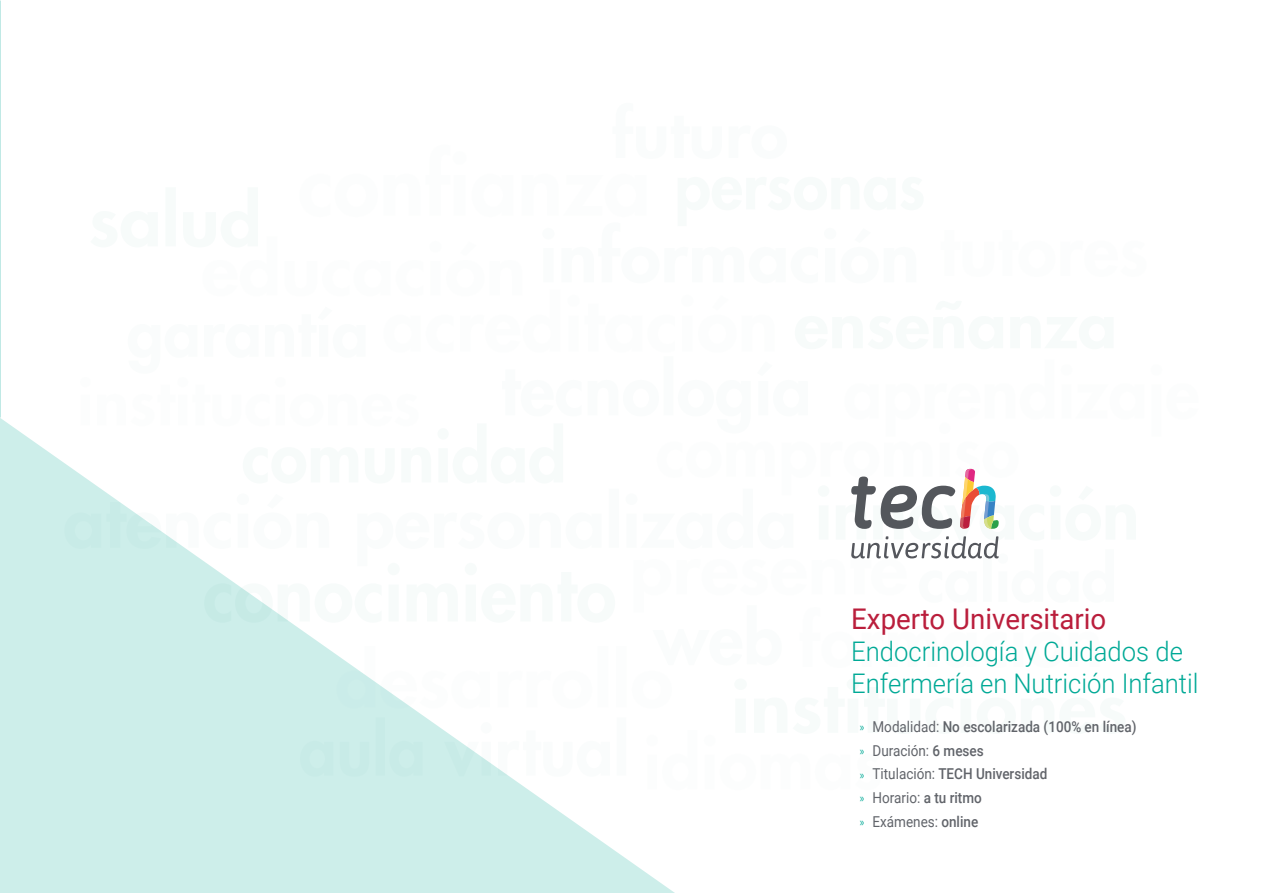
<style>
.page{position:relative;width:1263px;height:893px;background:#fff}
.page>*{position:absolute;margin:0;border:0;box-sizing:border-box;transform-origin:0 0}
.t1{font:28.5px "Roboto";color:#ba1e3c}
.t2{font:300 27px/32.4px "Roboto";color:#00a996;scale:.95 1}
.t3{font:500 15px/23.7px "Roboto";color:#61646a;scale:.9 1}
.s1{font-family:"Myriad Pro";font-weight:400;font-size:12px;color:#00a996}
.s2{font-weight:400}
</style>
<div class="page">
<svg style="left:0;top:418px;width:675px;height:475px;background:#d1efec"></svg>
<svg style="left:64px;top:418px;width:935px;height:372px"></svg>
<h1 class="t1" style="left:851px;top:598px;width:256px">Experto Universitario</h1>
<h2 class="t2" style="left:851px;top:634px;width:367px">Endocrinología y Cuidados de<br>Enfermería en Nutrición Infantil</h2>
<p class="t3" style="left:860px;top:714px;width:309px"><span class="s1">»</span> <span class="s2">Modalidad:</span> No escolarizada (100% en línea) <span class="s1">»</span> <span class="s2">Duración:</span> 6 meses<br><span class="s1">»</span> <span class="s2">Titulación:</span> TECH Universidad<br><span class="s1">»</span> <span class="s2">Horario:</span> a tu ritmo<br><span class="s1">»</span> <span class="s2">Exámenes:</span> online</p>
</div>
